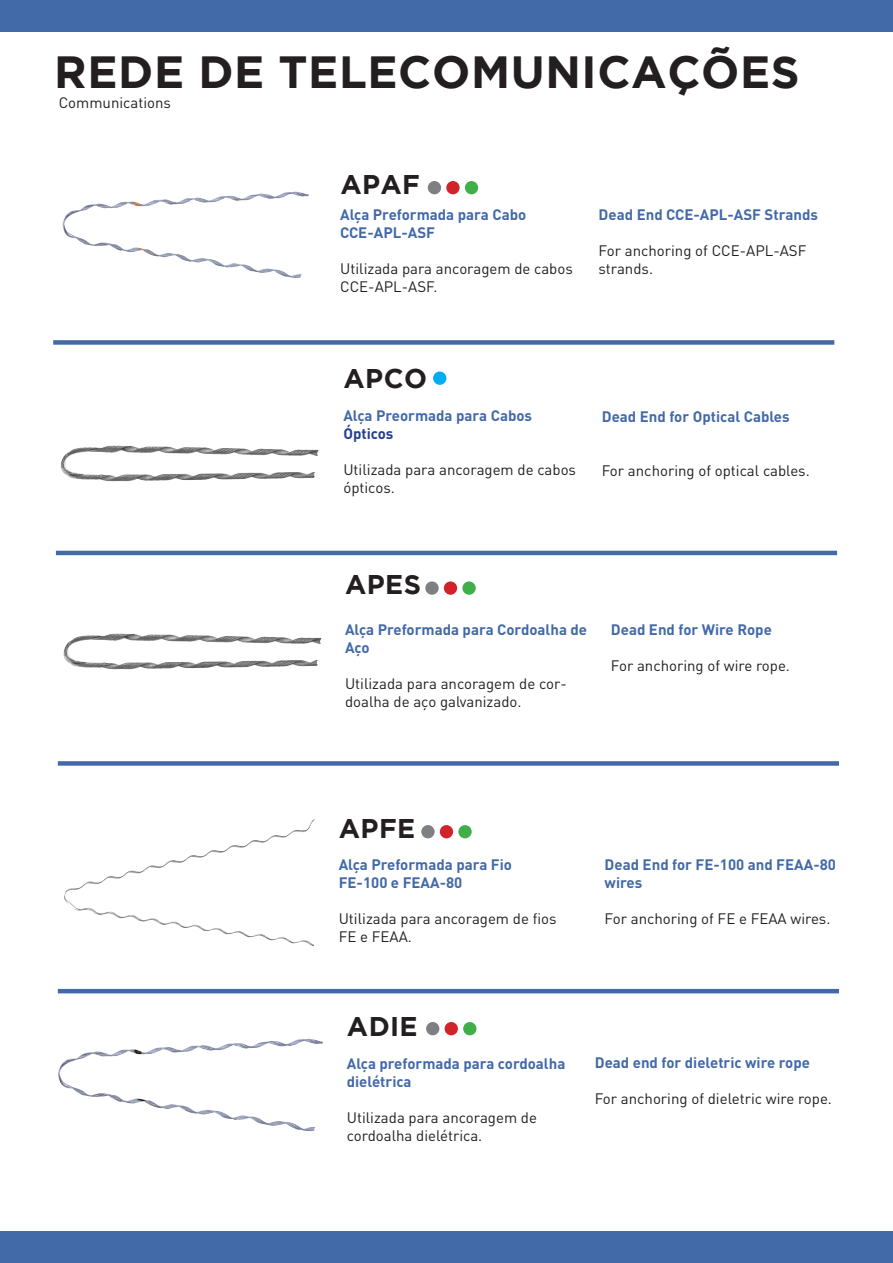
<style>
.page{position:relative;width:893px;height:1263px;background:#fff}
.page>*{position:absolute;margin:0;border:0;box-sizing:border-box;transform-origin:0 0}
.t1{font:700 45px "Gotham";letter-spacing:.015em;color:#231f20}
.t2{font:700 27px "Gotham";letter-spacing:.015em;color:#231f20}
.t3{font:15px/18px "DIN Pro";color:#231f20}
.t4{font:700 15px/18px "DIN Pro";color:#4269a8}
.t5{font:700 15px "DIN Pro";color:#253f8e}
</style>
<div class="page">
<div style="left:0;top:0;width:893px;height:31px;background:#4269a8"></div>
<div style="left:0;top:1231px;width:893px;height:32px;background:#4269a8"></div>
<div style="left:53px;top:340px;width:781px;height:5px;background:#4269a8"></div>
<hr style="left:56px;top:551px;width:781px;height:4px;background:#4269a8">
<div style="left:58px;top:761px;width:781px;height:5px;background:#4269a8"></div>
<hr style="left:58px;top:989px;width:781px;height:4px;background:#4269a8">
<img style="left:62px;top:192px;width:240px;height:86px">
<div style="left:428px;top:181px;width:13px;height:13px;background:#7e8083;border-radius:50%"></div>
<div style="left:446px;top:181px;width:14px;height:13px;background:#d1232a;border-radius:50%"></div>
<div style="left:465px;top:181px;width:13px;height:13px;background:#40ae49;border-radius:50%"></div>
<img style="left:61px;top:445px;width:249px;height:36px">
<div style="left:433px;top:371px;width:13px;height:14px;background:#00aeef;border-radius:50%"></div>
<img style="left:63px;top:633px;width:249px;height:36px">
<div style="left:425px;top:581px;width:14px;height:14px;background:#7e8083;border-radius:50%"></div>
<div style="left:444px;top:581px;width:13px;height:14px;background:#d1232a;border-radius:50%"></div>
<div style="left:462px;top:581px;width:14px;height:14px;background:#40ae49;border-radius:50%"></div>
<div style="left:421px;top:825px;width:14px;height:13px;background:#7e8083;border-radius:50%"></div>
<div style="left:440px;top:825px;width:13px;height:13px;background:#d1232a;border-radius:50%"></div>
<div style="left:458px;top:825px;width:14px;height:13px;background:#40ae49;border-radius:50%"></div>
<div style="left:426px;top:1022px;width:13px;height:13px;background:#7e8083;border-radius:50%"></div>
<div style="left:445px;top:1022px;width:13px;height:13px;background:#d1232a;border-radius:50%"></div>
<div style="left:463px;top:1022px;width:13px;height:13px;background:#40ae49;border-radius:50%"></div>
<img style="left:64px;top:821px;width:248px;height:86px">
<img style="left:58px;top:1039px;width:257px;height:92px">
<h1 class="t1" style="left:54px;top:46px;width:747px">REDE DE TELECOMUNICAÇÕES</h1>
<p class="t3" style="left:59px;top:93px;width:114px">Communications</p>
<h2 class="t2" style="left:340px;top:169px;width:81px">APAF</h2>
<p class="t4" style="left:340px;top:205px;width:188px">Alça Preformada para Cabo<br>CCE-APL-ASF</p>
<p class="t3" style="left:340px;top:259px;width:234px">Utilizada para ancoragem de cabos<br>CCE-APL-ASF.</p>
<p class="t4" style="left:599px;top:205px;width:221px">Dead End CCE-APL-ASF Strands</p>
<p class="t3" style="left:599px;top:241px;width:209px">For anchoring of CCE-APL-ASF strands.</p>
<h2 class="t2" style="left:344px;top:362px;width:85px">APCO</h2>
<p class="t4" style="left:343px;top:406px;width:190px">Alça Preormada para Cabos</p>
<p class="t5" style="left:343px;top:423px;width:52px">Ópticos</p>
<p class="t3" style="left:343px;top:460px;width:234px">Utilizada para ancoragem de cabos ópticos.</p>
<p class="t4" style="left:602px;top:407px;width:189px">Dead End for Optical Cables</p>
<p class="t3" style="left:602px;top:461px;width:209px">For anchoring of optical cables.</p>
<h2 class="t2" style="left:345px;top:569px;width:77px">APES</h2>
<p class="t4" style="left:345px;top:619px;width:244px">Alça Preformada para Cordoalha de<br>Aço</p>
<p class="t3" style="left:345px;top:673px;width:223px">Utilizada para ancoragem de cor&shy;doalha de aço galvanizado.</p>
<p class="t4" style="left:611px;top:619px;width:162px">Dead End for Wire Rope</p>
<p class="t3" style="left:611px;top:655px;width:181px">For anchoring of wire rope.</p>
<h2 class="t2" style="left:339px;top:813px;width:78px">APFE</h2>
<p class="t4" style="left:339px;top:855px;width:175px">Alça Preformada para Fio<br>FE-100 e FEAA-80</p>
<p class="t3" style="left:339px;top:909px;width:219px">Utilizada para ancoragem de fios<br>FE e FEAA.</p>
<h2 class="t2" style="left:347px;top:1011px;width:72px">ADIE</h2>
<p class="t4" style="left:347px;top:1054px;width:220px">Alça preformada para cordoalha dielétrica</p>
<p class="t3" style="left:347px;top:1108px;width:192px">Utilizada para ancoragem de cordoalha dielétrica.</p>
<p class="t4" style="left:605px;top:855px;width:233px">Dead End for FE-100 and FEAA-80 wires</p>
<p class="t3" style="left:605px;top:909px;width:227px">For anchoring of FE e FEAA wires.</p>
<p class="t4" style="left:595px;top:1053px;width:217px">Dead end for dieletric wire rope</p>
<p class="t3" style="left:595px;top:1089px;width:239px">For anchoring of dieletric wire rope.</p>
</div>
